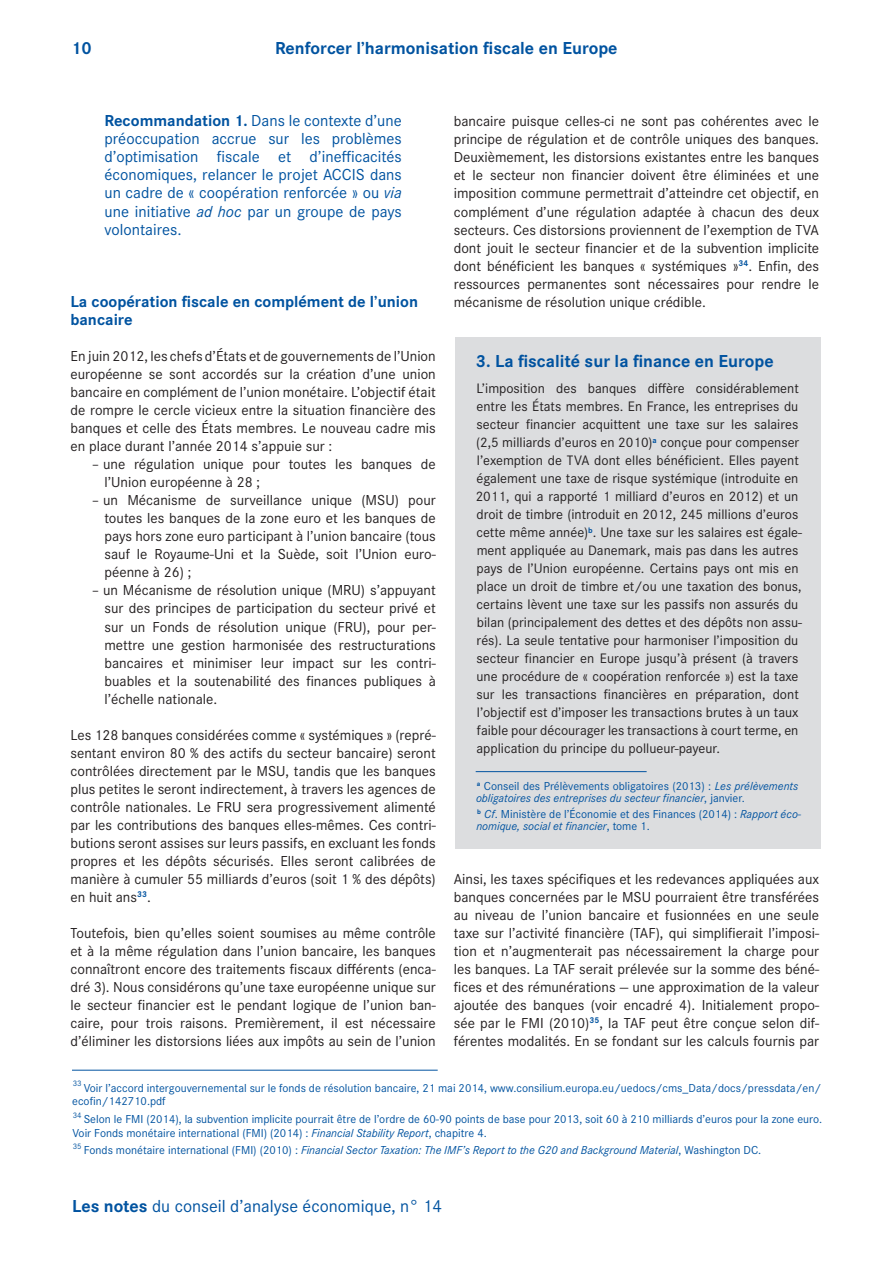
<style>
.page{position:relative;width:893px;height:1263px;background:#fff}
.page>*{position:absolute;margin:0;border:0;box-sizing:border-box;transform-origin:0 0}
.Encadré___Titre{font:700 18px "Corporate S";color:#0153a0}
.t1{font:18px "Corporate S";color:#0153a0}
.Texte___Exergue{font:16.5px/18px "Corporate S";color:#0153a0;text-align:justify}
.Intertitre___Niveau{font:700 16.5px/18px "Corporate S";color:#0153a0}
.Texte___Normal{font:15px/18px "Corporate S";color:#231f20;text-align:justify}
.Encadré___Texte{font:14.25px/18px "Corporate S";color:#231f20}
.Texte___Note_BdP_sui{font:12px/13.5px "Corporate S";color:#0153a0}
.Texte___Note_BdP{font:12px/13.5px "Corporate S";color:#0153a0}
.Texte___Note_BdP_sui-2{font:italic 12px "Corporate S";color:#0153a0}
.Encadré___Note_BdP{font:italic 12px/12px "Corporate S";color:#0153a0}
.Encadré___Note_BdP-2{font:12px/12px "Corporate S";color:#0153a0}
.Texte___Note_BdP_sui-3{font:8.25px "Corporate S";color:#0153a0}
.Texte___Note_BdP-2{font:8.25px "Corporate S";color:#0153a0}
.s1{font-weight:700}
.s2{font-style:italic}
.s3{font-style:normal}
</style>
<div class="page">
<hr style="left:72px;top:1070px;width:366px;height:1px;background:#0153a0">
<div style="left:455px;top:337px;width:365px;height:511px;background:#dcdddf"></div>
<hr style="left:476px;top:771px;width:171px;height:1px;background:#0153a0">
<p class="Encadré___Titre" style="left:71px;top:36px;width:22px">10</p>
<p class="Encadré___Titre" style="left:275px;top:36px;width:344px">Renforcer l’harmonisation fiscale en Europe</p>
<p class="Texte___Exergue" style="left:104px;top:111px;width:299px"><span class="s1">Recommandation 1.</span> Dans le contexte d’une préoccupation accrue sur les problèmes d’optimisation fiscale et d’inefficacités économiques, relancer le projet ACCIS dans un cadre de « coopération renforcée » ou <span class="s2">via </span>une initiative <span class="s2">ad hoc</span> par un groupe de pays volontaires.</p>
<p class="Intertitre___Niveau" style="left:70px;top:292px;width:349px">La coopération fiscale en complément de l’union bancaire</p>
<p class="Texte___Normal" style="left:70px;top:346px;width:367px">En juin 2012, les chefs d’États et de gouvernements de l’Union européenne se sont accordés sur la création d’une union bancaire en complément de l’union monétaire. L’objectif était de rompre le cercle vicieux entre la situation financière des banques et celle des États membres. Le nouveau cadre mis en place durant l’année 2014 s’appuie sur :</p>
<p class="Texte___Normal" style="left:104px;top:455px;width:333px;text-indent:-13px">– une régulation unique pour toutes les banques de l’Union européenne à 28 ;</p>
<p class="Texte___Normal" style="left:104px;top:491px;width:333px;text-indent:-13px">– un Mécanisme de surveillance unique (MSU) pour toutes les banques de la zone euro et les banques de pays hors zone euro participant à l’union bancaire (tous sauf le Royaume-Uni et la Suède, soit l’Union euro&shy;péenne à 26) ;</p>
<p class="Texte___Normal" style="left:104px;top:581px;width:333px;text-indent:-13px">– un Mécanisme de résolution unique (MRU) s’appuyant sur des principes de participation du secteur privé et sur un Fonds de résolution unique (FRU), pour per&shy;mettre une gestion harmonisée des restructurations bancaires et minimiser leur impact sur les contri&shy;buables et la soutenabilité des finances publiques à l’échelle nationale.</p>
<p class="Texte___Normal" style="left:70px;top:725px;width:367px">Les 128 banques considérées comme « systémiques » (repré&shy;sentant environ 80 % des actifs du secteur bancaire) seront contrôlées directement par le MSU, tandis que les banques plus petites le seront indirectement, à travers les agences de contrôle nationales. Le FRU sera progressivement alimenté par les contributions des banques elles-mêmes. Ces contri&shy;butions seront assises sur leurs passifs, en excluant les fonds propres et les dépôts sécurisés. Elles seront calibrées de manière à cumuler 55 milliards d’euros (soit 1 % des dépôts) en huit ans<sup>33</sup>.</p>
<p class="Texte___Normal" style="left:70px;top:924px;width:367px">Toutefois, bien qu’elles soient soumises au même contrôle et à la même régulation dans l’union bancaire, les banques connaîtront encore des traitements fiscaux différents (enca&shy;dré 3). Nous considérons qu’une taxe européenne unique sur le secteur financier est le pendant logique de l’union ban&shy;caire, pour trois raisons. Premièrement, il est nécessaire d’éliminer les distorsions liées aux impôts au sein de l’union</p>
<p class="Texte___Normal" style="left:454px;top:112px;width:367px">bancaire puisque celles-ci ne sont pas cohérentes avec le principe de régulation et de contrôle uniques des banques.<br>Deuxièmement, les distorsions existantes entre les banques et le secteur non financier doivent être éliminées et une imposition commune permettrait d’atteindre cet objectif, en complément d’une régulation adaptée à chacun des deux secteurs. Ces distorsions proviennent de l’exemption de TVA dont jouit le secteur financier et de la subvention implicite dont bénéficient les banques « systémiques »<sup>34</sup>. Enfin, des ressources permanentes sont nécessaires pour rendre le mécanisme de résolution unique crédible.</p>
<p class="Encadré___Titre" style="left:476px;top:348px;width:299px">3. La fiscalité sur la finance en Europe</p>
<p class="Encadré___Texte" style="left:476px;top:379px;width:328px">L’imposition des banques diffère considérablement entre les États membres. En France, les entreprises du secteur financier acquittent une taxe sur les salaires (2,5 milliards d’euros en 2010)<sup>a</sup> conçue pour compenser l’exemption de TVA dont elles bénéficient. Elles payent également une taxe de risque systémique (introduite en 2011, qui a rapporté 1 milliard d’euros en 2012) et un droit de timbre (introduit en 2012, 245 millions d’euros cette même année)<sup>b</sup>. Une taxe sur les salaires est égale&shy;ment appliquée au Danemark, mais pas dans les autres pays de l’Union européenne. Certains pays ont mis en place un droit de timbre et/ou une taxation des bonus, certains lèvent une taxe sur les passifs non assurés du bilan (principalement des dettes et des dépôts non assu&shy;rés). La seule tentative pour harmoniser l’imposition du secteur financier en Europe jusqu’à présent (à travers une procédure de « coopération renforcée ») est la taxe sur les transactions financières en préparation, dont l’objectif est d’imposer les transactions brutes à un taux faible pour décourager les transactions à court terme, en application du principe du pollueur-payeur.</p>
<p class="Encadré___Note_BdP" style="left:476px;top:780px;width:324px"><sup>a</sup> <span class="s3">Conseil des Prélèvements obligatoires (2013) :</span> Les prélèvements obligatoires des entreprises du secteur financier<span class="s3">, janvier.</span></p>
<p class="Encadré___Note_BdP-2" style="left:476px;top:808px;width:326px"><sup>b</sup> <span class="s2">Cf</span>. Ministère de l’Économie et des Finances (2014) : <span class="s2">Rapport éco&shy;nomique, social et financier</span>, tome 1.</p>
<p class="Texte___Normal" style="left:454px;top:869px;width:367px">Ainsi, les taxes spécifiques et les redevances appliquées aux banques concernées par le MSU pourraient être transférées au niveau de l’union bancaire et fusionnées en une seule taxe sur l’activité financière (TAF), qui simplifierait l’imposi&shy;tion et n’augmenterait pas nécessairement la charge pour les banques. La TAF serait prélevée sur la somme des béné&shy;fices et des rémunérations — une approximation de la valeur ajoutée des banques (voir encadré 4). Initialement propo&shy;sée par le FMI (2010)<sup>35</sup>, la TAF peut être conçue selon dif&shy;férentes modalités. En se fondant sur les calculs fournis par</p>
<p class="Texte___Note_BdP-2" style="left:73px;top:1078px;width:10px">33</p>
<p class="Texte___Note_BdP" style="left:72px;top:1081px;width:750px;text-indent:11px">Voir l’accord intergouvernemental sur le fonds de résolution bancaire, 21 mai 2014, www.consilium.europa.eu/uedocs/cms_Data/docs/pressdata/en/ ecofin/142710.pdf</p>
<p class="Texte___Note_BdP_sui-3" style="left:73px;top:1109px;width:10px">34</p>
<p class="Texte___Note_BdP_sui" style="left:72px;top:1112px;width:751px;text-indent:11px">Selon le FMI (2014), la subvention implicite pourrait être de l’ordre de 60-90 points de base pour 2013, soit 60 à 210 milliards d’euros pour la zone euro.<br>Voir Fonds monétaire international (FMI) (2014) : <span class="s2">Financial Stability Report</span>, chapitre 4.</p>
<p class="Texte___Note_BdP_sui-3" style="left:73px;top:1141px;width:10px">35</p>
<p class="Texte___Note_BdP_sui-2" style="left:84px;top:1143px;width:679px"><span class="s3">Fonds monétaire international (FMI) (2010) :</span> Financial Sector Taxation: The IMF’s Report to the G20 and Background Material<span class="s3">, Washington DC.</span></p>
<p class="t1" style="left:72px;top:1194px;width:371px"><span class="s1">Les notes</span> du conseil d’analyse économique, n° 14</p>
</div>
